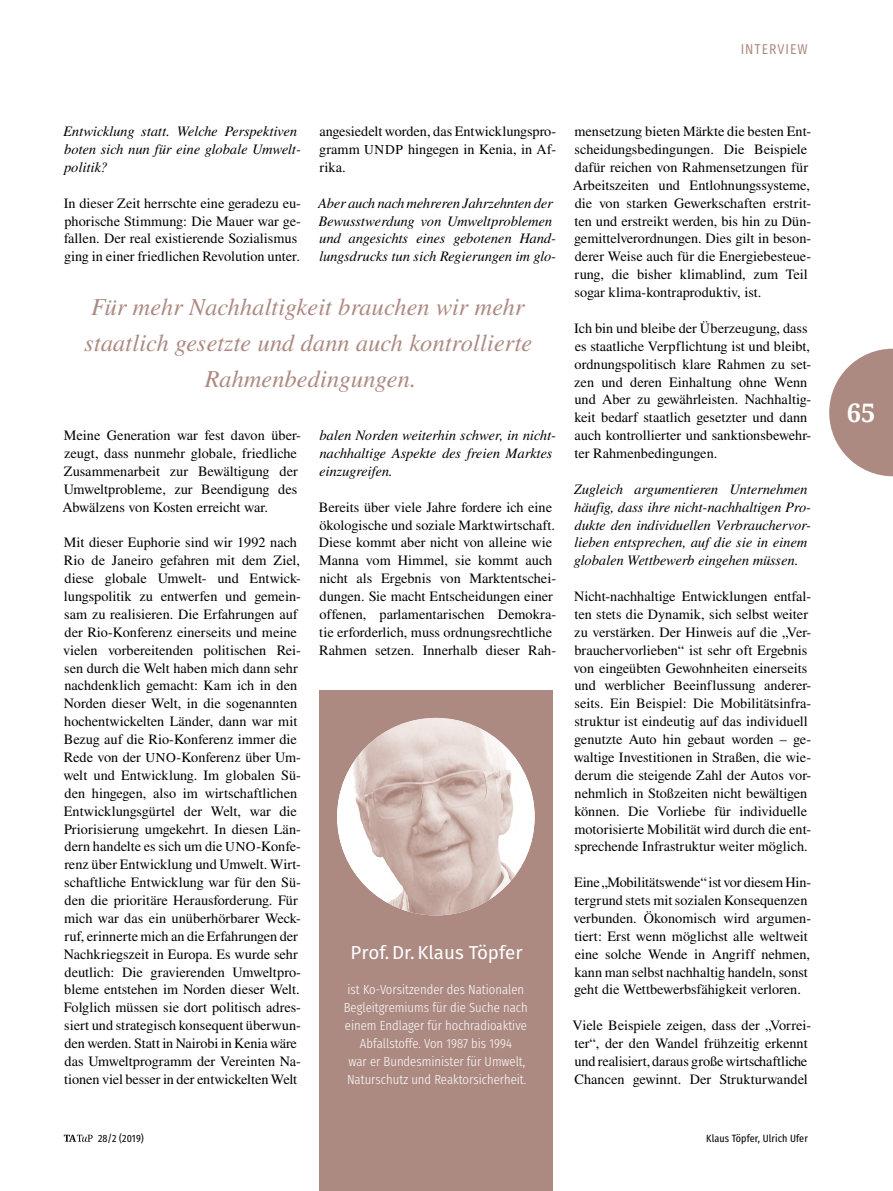
<style>
.page{position:relative;width:893px;height:1191px;background:#fff}
.page>*{position:absolute;margin:0;border:0;box-sizing:border-box;transform-origin:0 0}
.t1{font:700 25.5px "Droid Serif";color:#fff}
._08_0_Zitat{font:italic 24px/35.7px "Nimbus Rom No 9 L";letter-spacing:.01em;color:#ac8a82;text-align:center}
._40_3_Interview_Auto{font:18.75px "Fira Sans";color:#fff}
._12_1b_GTO_1_LZ_vor{font:14.25px/17.9px "Nimbus Rom No 9 L";letter-spacing:.005em;color:#000}
._12_1b_GTO_1_LZ_vor-2{font:italic 14.25px/17.9px "Nimbus Rom No 9 L";letter-spacing:.005em;color:#000}
.t2{font:14.25px "Fira Sans Condensed";letter-spacing:.07em;color:#ac8a82}
._40_4_Interview_Biog{font:300 13.2px/17.9px "Fira Sans Condensed";color:#fff;text-align:center}
.t3{font:10.5px "Fira Sans Condensed";letter-spacing:.01em;color:#000}
.s1{font-size:13.5px}
</style>
<div class="page">
<div style="left:319px;top:690px;width:234px;height:501px;background:#ac8a82"></div>
<img style="left:337px;top:718px;width:198px;height:197px;border-radius:99px">
<svg style="left:829px;top:349px;width:64px;height:127px"></svg>
<svg style="left:64px;top:1134px;width:29px;height:7px"></svg>
<p class="t2" style="left:741px;top:36px;width:69px">INTERVIEW</p>
<p class="_12_1b_GTO_1_LZ_vor-2" style="left:63px;top:123px;width:239px">Entwicklung statt. Welche Perspektiven boten sich nun für eine globale Umwelt&shy;politik?</p>
<p class="_12_1b_GTO_1_LZ_vor" style="left:64px;top:193px;width:239px">In dieser Zeit herrschte eine geradezu eu&shy;phorische Stimmung: Die Mauer war ge&shy;fallen. Der real existierende Sozialismus ging in einer friedlichen Revolution unter.</p>
<p class="_12_1b_GTO_1_LZ_vor" style="left:319px;top:122px;width:238px;text-align:justify">angesiedelt worden, das Entwicklungspro&shy;gramm <span class="s1">UNDP</span> hingegen in Kenia, in Af&shy;rika.</p>
<p class="_12_1b_GTO_1_LZ_vor-2" style="left:318px;top:194px;width:239px">Aber auch nach mehreren Jahrzehnten der Bewusstwerdung von Umweltproblemen und angesichts eines gebotenen Hand&shy;lungsdrucks tun sich Regierungen im glo-</p>
<p class="_08_0_Zitat" style="left:85px;top:289px;width:449px">Für mehr Nachhaltigkeit brauchen wir mehr staatlich gesetzte und dann auch kontrollierte<br>Rahmenbedingungen.</p>
<p class="_12_1b_GTO_1_LZ_vor" style="left:63px;top:426px;width:240px">Meine Generation war fest davon über&shy;zeugt, dass nunmehr globale, friedliche Zusammenarbeit zur Bewältigung der Umweltprobleme, zur Beendigung des Abwälzens von Kosten erreicht war.</p>
<p class="_12_1b_GTO_1_LZ_vor" style="left:63px;top:533px;width:239px">Mit dieser Euphorie sind wir 1992 nach Rio de Janeiro gefahren mit dem Ziel, diese globale Umwelt- und Entwick&shy;lungspolitik zu entwerfen und gemein&shy;sam zu realisieren. Die Erfahrungen auf der Rio-Konferenz einerseits und meine vielen vorbereitenden politischen Rei&shy;sen durch die Welt haben mich dann sehr nachdenklich gemacht: Kam ich in den Norden dieser Welt, in die sogenannten hochentwickelten Länder, dann war mit Bezug auf die Rio-Konferenz immer die Rede von der <span class="s1">UNO</span>-Konferenz über Um&shy;welt und Entwicklung. Im globalen Sü&shy;den hingegen, also im wirtschaftlichen Entwicklungsgürtel der Welt, war die Priorisierung umgekehrt. In diesen Län&shy;dern handelte es sich um die <span class="s1">UNO</span>-Konfe&shy;renz über Entwicklung und Umwelt. Wirt&shy;schaftliche Entwicklung war für den Sü&shy;den die prioritäre Herausforderung. Für mich war das ein unüberhörbarer Weck&shy;ruf, erinnerte mich an die Erfahrungen der Nachkriegszeit in Europa. Es wurde sehr deutlich: Die gravierenden Umweltpro&shy;bleme entstehen im Norden dieser Welt.<br>Folglich müssen sie dort politisch adres&shy;siert und strategisch konsequent überwun&shy;den werden. Statt in Nairobi in Kenia wäre das Umweltprogramm der Vereinten Na&shy;tionen viel besser in der entwickelten Welt</p>
<p class="_12_1b_GTO_1_LZ_vor-2" style="left:319px;top:426px;width:238px">balen Norden weiterhin schwer, in nicht&shy;nachhaltige Aspekte des freien Marktes einzugreifen.</p>
<p class="_12_1b_GTO_1_LZ_vor" style="left:319px;top:497px;width:239px">Bereits über viele Jahre fordere ich eine ökologische und soziale Marktwirtschaft.<br>Diese kommt aber nicht von alleine wie Manna vom Himmel, sie kommt auch nicht als Ergebnis von Marktentschei&shy;dungen. Sie macht Entscheidungen einer offenen, parlamentarischen Demokra&shy;tie erforderlich, muss ordnungsrechtliche Rahmen setzen. Innerhalb dieser Rah-</p>
<p class="_40_3_Interview_Auto" style="left:351px;top:938px;width:174px">Prof.Dr.Klaus Töpfer</p>
<p class="_40_4_Interview_Biog" style="left:344px;top:979px;width:185px">ist Ko-Vorsitzender des Nationalen Begleitgremiums für die Suche nach einem Endlager für hochradioaktive Abfallstoffe. Von 1987 bis 1994<br>war er Bundesminister für Umwelt, Naturschutz und Reaktorsicherheit.</p>
<p class="_12_1b_GTO_1_LZ_vor" style="left:573px;top:122px;width:240px">mensetzung bieten Märkte die besten Ent&shy;scheidungsbedingungen. Die Beispiele dafür reichen von Rahmensetzungen für Arbeitszeiten und Entlohnungssysteme, die von starken Gewerkschaften erstrit&shy;ten und erstreikt werden, bis hin zu Dün&shy;gemittelverordnungen. Dies gilt in beson&shy;derer Weise auch für die Energiebesteue&shy;rung, die bisher klimablind, zum Teil sogar klima-kontraproduktiv, ist.</p>
<p class="_12_1b_GTO_1_LZ_vor" style="left:574px;top:319px;width:239px">Ich bin und bleibe der Überzeugung, dass es staatliche Verpflichtung ist und bleibt, ordnungspolitisch klare Rahmen zu set&shy;zen und deren Einhaltung ohne Wenn und Aber zu gewährleisten. Nachhaltig&shy;keit bedarf staatlich gesetzter und dann auch kontrollierter und sanktionsbewehr&shy;ter Rahmenbedingungen.</p>
<p class="_12_1b_GTO_1_LZ_vor-2" style="left:574px;top:480px;width:239px">Zugleich argumentieren Unternehmen häufig, dass ihre nicht-nachhaltigen Pro&shy;dukte den individuellen Verbrauchervor&shy;lieben entsprechen, auf die sie in einem globalen Wettbewerb eingehen müssen.</p>
<p class="_12_1b_GTO_1_LZ_vor" style="left:573px;top:587px;width:239px">Nicht-nachhaltige Entwicklungen entfal&shy;ten stets die Dynamik, sich selbst weiter zu verstärken. Der Hinweis auf die „Ver&shy;brauchervorlieben“ ist sehr oft Ergebnis von eingeübten Gewohnheiten einerseits und werblicher Beeinflussung anderer&shy;seits. Ein Beispiel: Die Mobilitätsinfra&shy;struktur ist eindeutig auf das individuell genutzte Auto hin gebaut worden – ge&shy;waltige Investitionen in Straßen, die wie&shy;derum die steigende Zahl der Autos vor&shy;nehmlich in Stoßzeiten nicht bewältigen können. Die Vorliebe für individuelle motorisierte Mobilität wird durch die ent&shy;sprechende Infrastruktur weiter möglich.</p>
<p class="_12_1b_GTO_1_LZ_vor" style="left:573px;top:873px;width:239px">Eine „Mobilitätswende“ ist vor diesem Hin&shy;tergrund stets mit sozialen Konsequenzen verbunden. Ökonomisch wird argumen&shy;tiert: Erst wenn möglichst alle weltweit eine solche Wende in Angriff nehmen, kann man selbst nachhaltig handeln, sonst geht die Wettbewerbsfähigkeit verloren.</p>
<p class="_12_1b_GTO_1_LZ_vor" style="left:572px;top:1016px;width:240px">Viele Beispiele zeigen, dass der „Vorrei&shy;ter“, der den Wandel frühzeitig erkennt und realisiert, daraus große wirtschaftliche Chancen gewinnt. Der Strukturwandel</p>
<p class="t3" style="left:98px;top:1128px;width:47px">28/2 (2019)</p>
<p class="t3" style="left:706px;top:1128px;width:103px">Klaus Töpfer, Ulrich Ufer</p>
<h1 class="t1" style="left:847px;top:395px;width:30px">65</h1>
</div>
